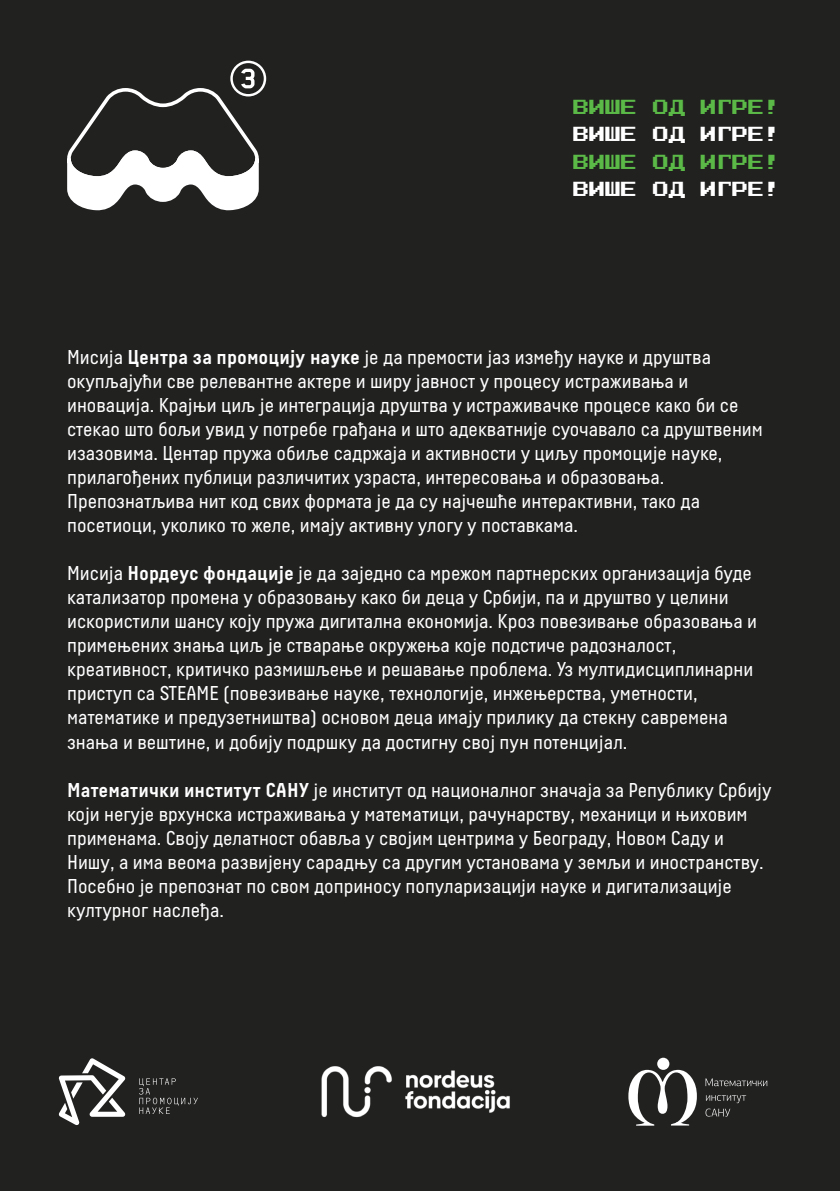
<style>
.page{position:relative;width:840px;height:1191px;background:#fff}
.page>*{position:absolute;margin:0;border:0;box-sizing:border-box;transform-origin:0 0}
.t1{font:20px/24px "Decima Pro";color:#fff}
.t2{font:16.2px "Press Start 2 P";letter-spacing:-.02em;color:#5bba47}
.t3{font:16.2px "Press Start 2 P";letter-spacing:-.02em;color:#fff}
.s1{font-weight:700}
</style>
<div class="page">
<div style="left:0;top:0;width:839px;height:1191px;background:#212120"></div>
<svg style="left:59px;top:1058px;width:66px;height:67px"></svg>
<svg style="left:139px;top:1078px;width:59px;height:35px"></svg>
<img style="left:321px;top:1066px;width:189px;height:52px">
<svg style="left:628px;top:1057px;width:68px;height:68px"></svg>
<svg style="left:705px;top:1078px;width:61px;height:8px"></svg>
<svg style="left:705px;top:1095px;width:40px;height:21px"></svg>
<div style="left:230px;top:61px;width:36px;height:35px;border:2px solid #fff;border-radius:50%"></div>
<svg style="left:67px;top:69px;width:193px;height:142px"></svg>
<p class="t2" style="left:573px;top:99px;width:208px">ВИШЕ ОД ИГРЕ!</p>
<p class="t3" style="left:573px;top:127px;width:208px">ВИШЕ ОД ИГРЕ!</p>
<p class="t2" style="left:573px;top:154px;width:208px">ВИШЕ ОД ИГРЕ!</p>
<p class="t3" style="left:573px;top:182px;width:208px">ВИШЕ ОД ИГРЕ!</p>
<p class="t1" style="left:67px;top:345px;width:697px">Мисија <span class="s1">Центра за промоцију науке</span> је да премости јаз између науке и друштва окупљајући све релевантне актере и ширу јавност у процесу истраживања и иновација. Крајњи циљ је интеграција друштва у истраживачке процесе како би се стекао што бољи увид у потребе грађана и што адекватније суочавало са друштвеним изазовима. Центар пружа обиље садржаја и активности у циљу промоције науке, прилагођених публици различитих узраста, интересовања и образовања.<br>Препознатљива нит код свих формата је да су најчешће интерактивни, тако да посетиоци, уколико то желе, имају активну улогу у поставкама.</p>
<p class="t1" style="left:67px;top:561px;width:691px">Мисија <span class="s1">Нордеус фондације</span> је да заједно са мрежом партнерских организација буде катализатор промена у образовању како би деца у Србији, па и друштво у целини искористили шансу коју пружа дигитална економија. Кроз повезивање образовања и примењених знања циљ је стварање окружења које подстиче радозналост, креативност, критичко размишљење и решавање проблема. Уз мултидисциплинарни приступ са STEAME (повезивање науке, технологије, инжењерства, уметности, математике и предузетништва) основом деца имају прилику да стекну савремена знања и вештине, и добију подршку да достигну свој пун потенцијал.</p>
<p class="t1" style="left:67px;top:777px;width:705px"><span class="s1">Математички институт САНУ</span> је институт од националног значаја за Републику Србију који негује врхунска истраживања у математици, рачунарству, механици и њиховим применама. Своју делатност обавља у својим центрима у Београду, Новом Саду и Нишу, а има веома развијену сарадњу са другим установама у земљи и иностранству.<br>Посебно је препознат по свом доприносу популаризацији науке и дигитализације културног наслеђа.</p>
</div>
